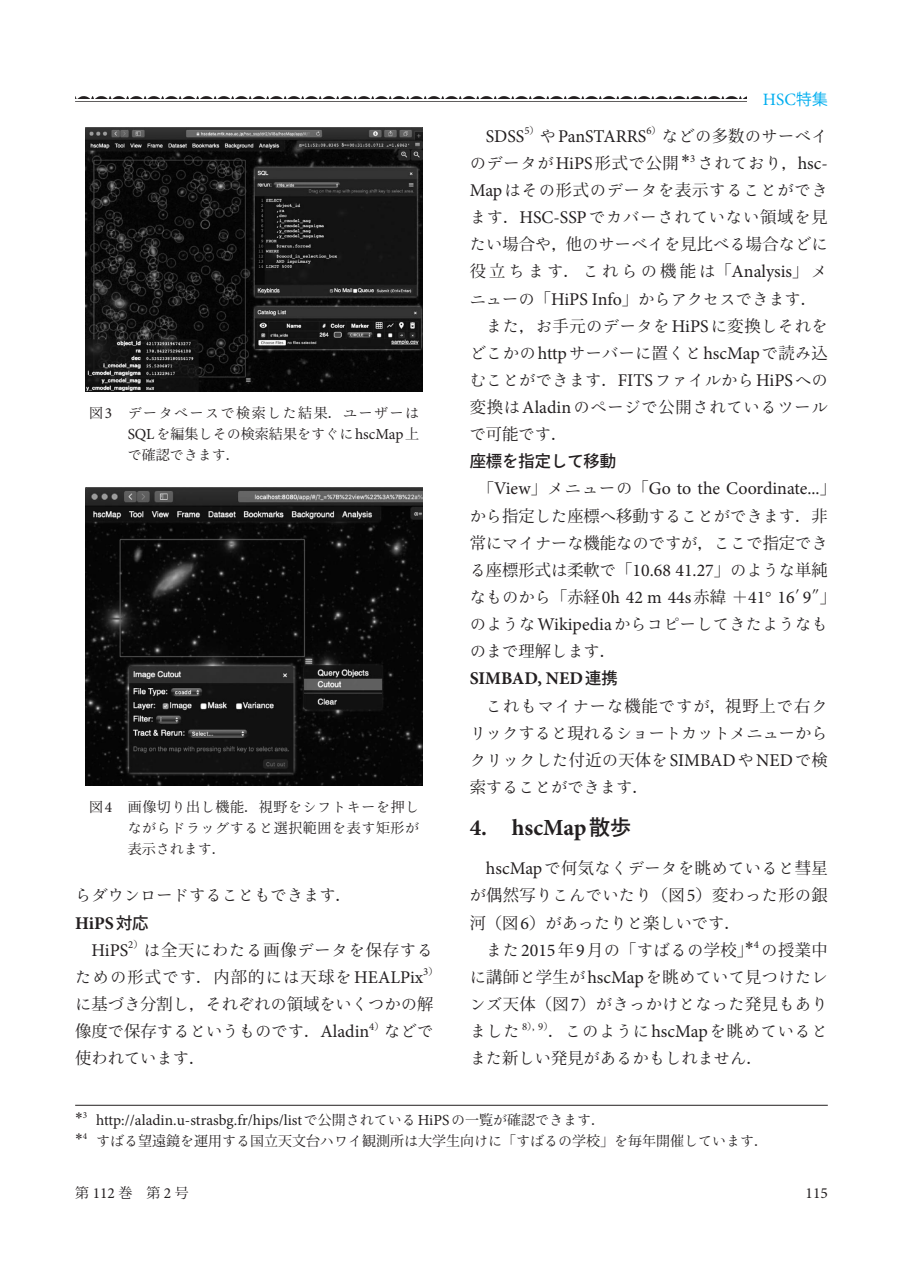
<style>
.page{position:relative;width:903px;height:1275px;background:#fff}
.page>*{position:absolute;margin:0;border:0;box-sizing:border-box;transform-origin:0 0}
.t1{font:700 23.1px "Minion Pro";color:#231f20}
.t2{font:17.85px "Minion Pro";color:#231f20}
.t3{font:700 17.85px "Minion Pro";color:#231f20}
.t4{font:17.32px "Minion Pro";color:#00aeef}
.t5{font:16.28px/27.1px "Ryo Text Plus N";letter-spacing:.01em;color:#231f20}
.t6{font:16.28px "Koz Min Pro";color:#231f20}
.t7{font:16.28px "Ryo Text Plus N";letter-spacing:.05em;color:#231f20}
.t8{font:16.28px "Ryo Text Plus N";letter-spacing:.04em;color:#231f20}
.t9{font:16.28px "Ryo Text Plus N";letter-spacing:.045em;color:#231f20}
.t10{font:16.28px "Ryo Text Plus N";letter-spacing:.03em;color:#231f20}
.t11{font:500 16.28px "Koz Go Pro";color:#231f20}
.t12{font:15.4px "Minion Pro";color:#231f20}
.t13{font:15.4px "Times New Roman";color:#231f20}
.t14{font:14px "Koz Min Pro";color:#231f20}
.t15{font:14px/21px "Ryo Text Plus N";letter-spacing:.045em;color:#231f20}
.t16{font:14px "Ryo Text Plus N";letter-spacing:.105em;color:#231f20}
.t17{font:10.67px "Minion Pro";color:#231f20}
.s1{font-family:"Koz Min Pro"}
.s2{font-family:"Minion Pro";font-size:15.4px}
.s3{font-family:"Ryo Text Plus N";font-size:14px}
.s4{font-family:"Koz Min Pro";font-size:14px}
.s5{font-family:"Ryo Text Plus N"}
.s6{font-family:"Koz Go Pro";font-weight:500;font-size:16.28px}
.s7{font-family:"Minion Pro";font-size:17.85px}
.s8{font-family:"Koz Go Pro";font-size:15.75px}
.s9{font-family:"Ryo Text Plus N";font-size:16.28px}
.s10{font-family:"Koz Min Pro";font-size:16.28px}
.s11{font-family:"Times New Roman";font-size:17.85px}
.s12{font-family:"Ryo Gothic Plus N"}
.s13{font-family:"Times New Roman";font-size:16.28px}
.s14{font-family:"Koz Go Pro";font-weight:500;font-size:21px}
.s15{font-family:"Koz Min Pro";font-size:9.8px}
.s16{font-family:"Times New Roman"}
</style>
<div class="page">
<img style="left:86px;top:127px;width:337px;height:264px">
<img style="left:86px;top:487px;width:337px;height:299px">
<hr style="left:75px;top:1105px;width:753px;height:1px;background:#231f20">
<img style="left:75px;top:97px;width:672px;height:2px">
<p class="t16" style="left:89px;top:404px;width:332px"><span class="s1">図</span><span class="s2">3</span> データベースで<span class="s1">検索</span>した<span class="s1">結果．</span>ユーザーは</p>
<p class="t12" style="left:128px;top:423px;width:293px">SQL<span class="s3">を</span><span class="s4">編集</span><span class="s3">しその</span><span class="s4">検索結果</span><span class="s3">をすぐに</span>hscMap<span class="s4">上</span></p>
<p class="t15" style="left:128px;top:444px;width:113px">で<span class="s1">確認</span>できます<span class="s1">．</span></p>
<p class="t14" style="left:89px;top:797px;width:332px">図<span class="s2">4</span> 画像切<span class="s5">り</span>出<span class="s5">し</span>機能．視野<span class="s5">をシフトキーを</span>押<span class="s5">し</span></p>
<p class="t15" style="left:128px;top:818px;width:293px">ながらドラッグすると<span class="s1">選択範囲</span>を<span class="s1">表</span>す<span class="s1">矩形</span>が<span class="s1">表示</span>されます<span class="s1">．</span></p>
<p class="t5" style="left:75px;top:882px;width:278px">らダウンロードすることもできます<span class="s1">．</span></p>
<p class="t3" style="left:75px;top:910px;width:75px">HiPS<span class="s6">対応</span></p>
<p class="t5" style="left:75px;top:936px;width:364px;text-indent:16px"><span class="s7">HiPS</span><sup>2</sup><sup>）</sup>は<span class="s1">全天</span>にわたる<span class="s1">画像</span>データを<span class="s1">保存</span>するための<span class="s1">形式</span>です<span class="s1">．内部的</span>には<span class="s1">天球</span>を<span class="s7">HEALPix</span><sup>3</sup><sup>）</sup>に<span class="s1">基</span>づき<span class="s1">分割</span>し<span class="s1">，</span>それぞれの<span class="s1">領域</span>をいくつかの<span class="s1">解像度</span>で<span class="s1">保存</span>するというものです<span class="s1">．</span><span class="s7">Aladin</span><sup>4</sup><sup>）</sup>などで<span class="s1">使</span>われています<span class="s1">．</span></p>
<p class="t4" style="left:763px;top:87px;width:66px">HSC<span class="s8">特集</span></p>
<p class="t2" style="left:486px;top:124px;width:343px">SDSS<sup>5</sup><sup>）</sup><span class="s9">や</span>PanSTARRS<sup>6</sup><sup>）</sup><span class="s9">などの</span><span class="s10">多数</span><span class="s9">のサーベイ</span></p>
<p class="t8" style="left:470px;top:153px;width:360px">のデータが<span class="s7">HiPS</span><span class="s1">形式</span>で<span class="s1">公開</span><span class="s11">*</span><sup>3</sup> されており<span class="s1">，</span><span class="s7">hsc-</span></p>
<p class="t7" style="left:470px;top:180px;width:360px"><span class="s7">Map</span>はその<span class="s1">形式</span>のデータを<span class="s1">表示</span>することができ</p>
<p class="t7" style="left:470px;top:207px;width:360px">ます<span class="s1">．</span><span class="s7">HSC-SSP</span>でカバーされていない<span class="s1">領域</span>を<span class="s1">見</span></p>
<p class="t5" style="left:470px;top:231px;width:359px">たい<span class="s1">場合</span>や<span class="s1">，他</span>のサーベイを<span class="s1">見比</span>べる<span class="s1">場合</span>などに</p>
<p class="t5" style="left:470px;top:258px;width:360px"><span class="s1">役立</span>ちます<span class="s1">．</span>これらの<span class="s1">機能</span>は<span class="s1">「</span><span class="s7">Analysis</span><span class="s1">」</span>メ</p>
<p class="t5" style="left:470px;top:285px;width:349px">ニューの<span class="s1">「</span><span class="s7">HiPS Info</span><span class="s1">」</span>からアクセスできます<span class="s1">．</span></p>
<p class="t10" style="left:486px;top:316px;width:343px">また<span class="s1">，</span>お<span class="s1">手元</span>のデータを<span class="s7">HiPS</span>に<span class="s1">変換</span>しそれを</p>
<p class="t5" style="left:470px;top:339px;width:360px">どこかの<span class="s7">http</span>サーバーに<span class="s1">置</span>くと<span class="s7">hscMap</span>で<span class="s1">読</span>み<span class="s1">込</span></p>
<p class="t5" style="left:470px;top:367px;width:360px">むことができます<span class="s1">．</span><span class="s7">FITS</span>ファイルから<span class="s7">HiPS</span>への</p>
<p class="t9" style="left:470px;top:397px;width:360px"><span class="s1">変換</span>は<span class="s7">Aladin</span>のページで<span class="s1">公開</span>されているツール</p>
<p class="t5" style="left:470px;top:421px;width:99px">で<span class="s1">可能</span>です<span class="s1">．</span></p>
<p class="t11" style="left:470px;top:451px;width:148px">座標<span class="s12">を</span>指定<span class="s12">して</span>移動</p>
<p class="t2" style="left:478px;top:477px;width:360px"><span class="s10">「</span>View<span class="s10">」</span><span class="s9">メニューの</span><span class="s10">「</span>Go to the Coordinate...<span class="s10">」</span></p>
<p class="t5" style="left:470px;top:502px;width:360px">から<span class="s1">指定</span>した<span class="s1">座標</span>へ<span class="s1">移動</span>することができます<span class="s1">．非常</span>にマイナーな<span class="s1">機能</span>なのですが<span class="s1">，</span>ここで<span class="s1">指定</span>でき</p>
<p class="t6" style="left:470px;top:558px;width:360px"><span class="s5">る</span>座標形式<span class="s5">は</span>柔軟<span class="s5">で</span>「<span class="s7">10.68 41.27</span>」<span class="s5">のような</span>単純</p>
<p class="t2" style="left:470px;top:585px;width:368px"><span class="s9">なものから</span><span class="s10">「赤経</span>0h 42 m 44s<span class="s10">赤緯＋</span>41<span class="s13">°</span> 16<span class="s10">′</span>9<span class="s10">″」</span></p>
<p class="t5" style="left:470px;top:611px;width:360px">のような<span class="s7">Wikipedia</span>からコピーしてきたようなものまで<span class="s1">理解</span>します<span class="s1">．</span></p>
<p class="t3" style="left:470px;top:666px;width:150px">SIMBAD, NED<span class="s6">連携</span></p>
<p class="t5" style="left:470px;top:692px;width:360px;text-align:justify;text-indent:16px">これもマイナーな<span class="s1">機能</span>ですが<span class="s1">，視野上</span>で<span class="s1">右</span>クリックすると<span class="s1">現</span>れるショートカットメニューからクリックした<span class="s1">付近</span>の<span class="s1">天体</span>を<span class="s7">SIMBAD</span>や<span class="s7">NED</span>で<span class="s1">検索</span>することができます<span class="s1">．</span></p>
<h1 class="t1" style="left:470px;top:812px;width:163px">4. hscMap<span class="s14">散歩</span></h1>
<p class="t5" style="left:470px;top:855px;width:360px;text-align:justify;text-indent:16px"><span class="s7">hscMap</span>で<span class="s1">何気</span>なくデータを<span class="s1">眺</span>めていると<span class="s1">彗星</span>が<span class="s1">偶然写</span>りこんでいたり<span class="s1">（図</span><span class="s7">5</span><span class="s1">）変</span>わった<span class="s1">形</span>の<span class="s1">銀河（図</span><span class="s7">6</span><span class="s1">）</span>があったりと<span class="s1">楽</span>しいです<span class="s1">．</span></p>
<p class="t6" style="left:486px;top:938px;width:343px"><span class="s5">また</span><span class="s7">2015</span>年<span class="s7">9</span>月<span class="s5">の</span>「<span class="s5">すばるの</span>学校」<span class="s11">*</span><sup>4</sup> <span class="s5">の</span>授業中</p>
<p class="t5" style="left:470px;top:963px;width:360px;text-align:justify">に<span class="s1">講師</span>と<span class="s1">学生</span>が<span class="s7">hscMap</span>を<span class="s1">眺</span>めていて<span class="s1">見</span>つけたレンズ<span class="s1">天体（図</span><span class="s7">7</span><span class="s1">）</span>がきっかけとなった<span class="s1">発見</span>もありました</p>
<p class="t17" style="left:522px;top:1019px;width:33px">8<span class="s15">）</span>, 9<span class="s15">）</span></p>
<p class="t5" style="left:470px;top:1018px;width:360px;text-indent:79px"><span class="s1">．</span>このように<span class="s7">hscMap</span>を<span class="s1">眺</span>めているとまた<span class="s1">新</span>しい<span class="s1">発見</span>があるかもしれません<span class="s1">．</span></p>
<p class="t12" style="left:75px;top:1109px;width:531px"><span class="s16">*</span><sup>3</sup> http://aladin.u-strasbg.fr/hips/list<span class="s3">で</span><span class="s4">公開</span><span class="s3">されている</span>HiPS<span class="s3">の</span><span class="s4">一覧</span><span class="s3">が</span><span class="s4">確認</span><span class="s3">できます</span><span class="s4">．</span></p>
<p class="t13" style="left:75px;top:1129px;width:14px">*<sup>4</sup></p>
<p class="t14" style="left:96px;top:1131px;width:673px"><span class="s5">すばる</span>望遠鏡<span class="s5">を</span>運用<span class="s5">する</span>国立天文台<span class="s5">ハワイ</span>観測所<span class="s5">は</span>大学生向<span class="s5">けに</span>「<span class="s5">すばるの</span>学校」<span class="s5">を</span>毎年開催<span class="s5">しています</span>．</p>
<p class="t14" style="left:75px;top:1183px;width:115px">第 <span class="s2">112</span> 巻　第 <span class="s2">2</span> 号</p>
<p class="t12" style="left:805px;top:1182px;width:24px">115</p>
</div>
